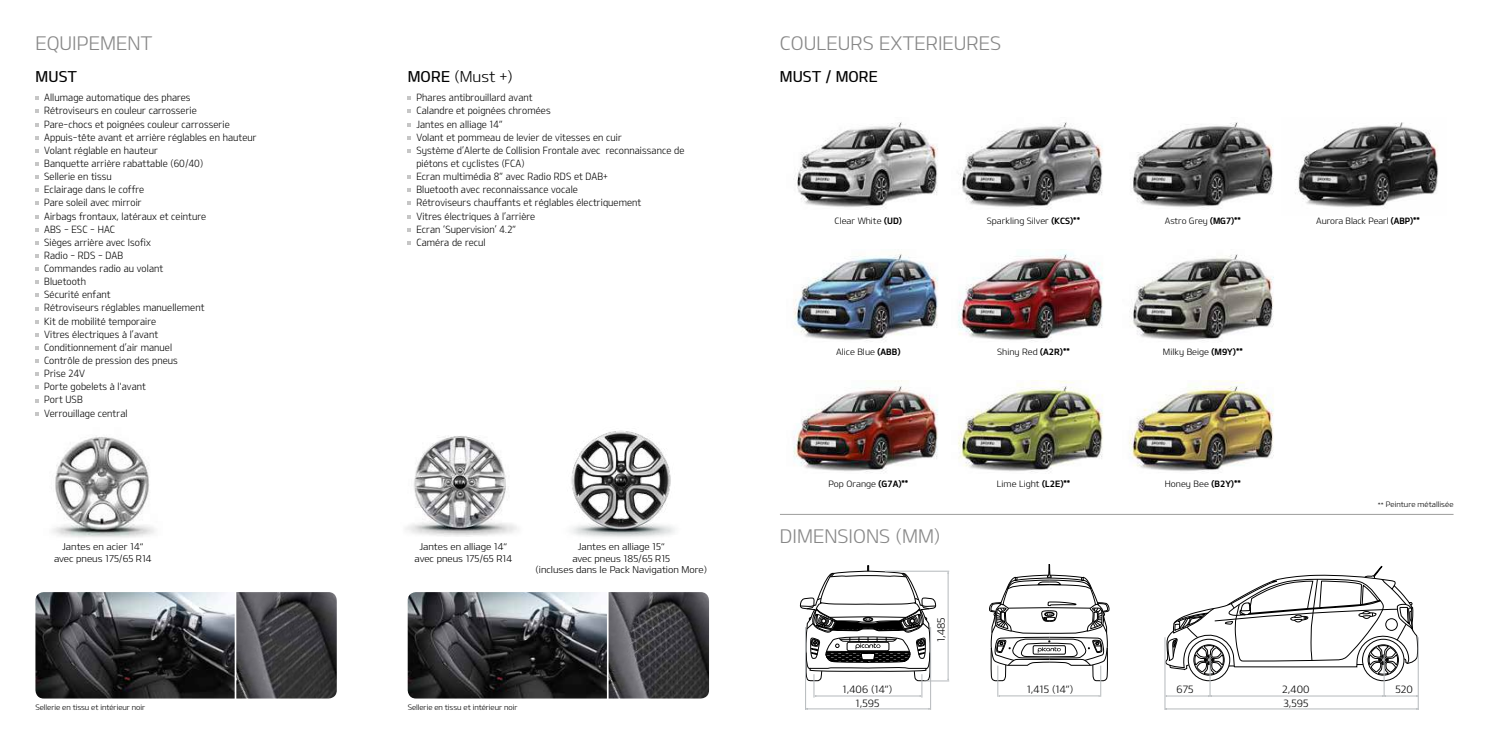
<style>
.page{position:relative;width:1489px;height:745px;background:#fff}
.page>*{position:absolute;margin:0;border:0;box-sizing:border-box;transform-origin:0 0}
.t1{font:18.75px "KIAOTFL";color:#878787}
.t2{font:15px "KIAOTFM";color:#000}
.t3{font:15px "KIAOTFL";color:#000}
.t4{font:10.12px/13.6px "KIAOTFL";color:#000;text-align:center}
.t5{font:10px/13.1px "KIAOTFL";letter-spacing:.01em;color:#000;scale:.9 1}
.t6{font:9.38px/11.2px "KIAOTFL";color:#000;text-align:center}
.t7{font:8.75px "Design KOTFL";color:#000}
.t8{font:7.5px "KIAOTFL";letter-spacing:-.01em;color:#000}
.s1{font-family:"KIAOTFM"}
.s2{font-family:"Design KOTFB"}
</style>
<div class="page">
<svg style="left:35px;top:96px;width:4px;height:4px"></svg>
<svg style="left:35px;top:110px;width:4px;height:3px"></svg>
<svg style="left:35px;top:123px;width:4px;height:3px"></svg>
<svg style="left:35px;top:136px;width:4px;height:3px"></svg>
<svg style="left:35px;top:149px;width:4px;height:3px"></svg>
<svg style="left:35px;top:162px;width:4px;height:3px"></svg>
<svg style="left:35px;top:175px;width:4px;height:4px"></svg>
<svg style="left:35px;top:188px;width:4px;height:4px"></svg>
<svg style="left:35px;top:201px;width:4px;height:4px"></svg>
<svg style="left:35px;top:215px;width:4px;height:3px"></svg>
<svg style="left:35px;top:228px;width:4px;height:3px"></svg>
<svg style="left:35px;top:241px;width:4px;height:3px"></svg>
<svg style="left:35px;top:254px;width:4px;height:3px"></svg>
<svg style="left:35px;top:267px;width:4px;height:3px"></svg>
<svg style="left:35px;top:280px;width:4px;height:4px"></svg>
<svg style="left:35px;top:293px;width:4px;height:4px"></svg>
<svg style="left:35px;top:307px;width:4px;height:3px"></svg>
<svg style="left:35px;top:320px;width:4px;height:3px"></svg>
<svg style="left:35px;top:333px;width:4px;height:3px"></svg>
<svg style="left:35px;top:346px;width:4px;height:3px"></svg>
<svg style="left:35px;top:359px;width:4px;height:3px"></svg>
<svg style="left:35px;top:372px;width:4px;height:3px"></svg>
<svg style="left:35px;top:385px;width:4px;height:4px"></svg>
<svg style="left:35px;top:399px;width:4px;height:3px"></svg>
<svg style="left:35px;top:412px;width:4px;height:3px"></svg>
<svg style="left:407px;top:96px;width:4px;height:4px"></svg>
<svg style="left:407px;top:110px;width:4px;height:3px"></svg>
<svg style="left:407px;top:123px;width:4px;height:3px"></svg>
<svg style="left:407px;top:136px;width:4px;height:3px"></svg>
<svg style="left:407px;top:149px;width:4px;height:3px"></svg>
<svg style="left:407px;top:175px;width:4px;height:4px"></svg>
<svg style="left:407px;top:188px;width:4px;height:4px"></svg>
<svg style="left:407px;top:201px;width:4px;height:4px"></svg>
<svg style="left:407px;top:215px;width:4px;height:3px"></svg>
<svg style="left:407px;top:228px;width:4px;height:3px"></svg>
<svg style="left:407px;top:241px;width:4px;height:3px"></svg>
<div style="left:1187px;top:638px;width:43px;height:42px;border:1px solid #000;border-radius:50%"></div>
<div style="left:1193px;top:644px;width:31px;height:31px;border:1px solid #000;border-radius:50%"></div>
<div style="left:1361px;top:638px;width:43px;height:42px;border:1px solid #000;border-radius:50%"></div>
<div style="left:1367px;top:644px;width:31px;height:31px;border:1px solid #000;border-radius:50%"></div>
<svg style="left:1165px;top:565px;width:253px;height:109px"></svg>
<svg style="left:989px;top:564px;width:121px;height:117px"></svg>
<hr style="left:997px;top:665px;width:1px;height:31px;background:#b5b9bc">
<hr style="left:1100px;top:665px;width:1px;height:31px;background:#b5b9bc">
<hr style="left:999px;top:695px;width:100px;height:1px;background:#b5b9bc">
<hr style="left:1209px;top:654px;width:1px;height:41px;background:#b5b9bc">
<hr style="left:1383px;top:654px;width:1px;height:41px;background:#b5b9bc">
<hr style="left:1166px;top:695px;width:251px;height:1px;background:#b5b9bc">
<hr style="left:1164px;top:708px;width:254px;height:1px;background:#b5b9bc">
<hr style="left:1164px;top:637px;width:1px;height:72px;background:#b5b9bc">
<hr style="left:1417px;top:637px;width:1px;height:72px;background:#b5b9bc">
<svg style="left:799px;top:565px;width:150px;height:145px"></svg>
<hr style="left:805px;top:626px;width:1px;height:83px;background:#b5b9bc">
<hr style="left:930px;top:626px;width:1px;height:83px;background:#b5b9bc">
<hr style="left:780px;top:513px;width:673px;height:1px;background:#9d9d9c">
<img style="left:35px;top:592px;width:302px;height:106px">
<img style="left:407px;top:592px;width:302px;height:106px">
<img style="left:52px;top:436px;width:103px;height:102px">
<img style="left:405px;top:435px;width:112px;height:102px">
<img style="left:571px;top:430px;width:104px;height:108px">
<img style="left:793px;top:254px;width:145px;height:87px">
<img style="left:1129px;top:254px;width:145px;height:86px">
<img style="left:958px;top:249px;width:145px;height:92px">
<img style="left:793px;top:380px;width:145px;height:92px">
<img style="left:1129px;top:380px;width:145px;height:92px">
<img style="left:958px;top:380px;width:145px;height:92px">
<img style="left:793px;top:122px;width:145px;height:86px">
<img style="left:1131px;top:122px;width:307px;height:86px">
<img style="left:958px;top:122px;width:145px;height:86px">
<h1 class="t1" style="left:35px;top:31px;width:119px">EQUIPEMENT</h1>
<h2 class="t2" style="left:35px;top:67px;width:43px">MUST</h2>
<p class="t5" style="left:44px;top:91px;width:238px">Allumage automatique des phares<br>Rétroviseurs en couleur carrosserie<br>Pare-chocs et poignées couleur carrosserie<br>Appuis-tête avant et arrière réglables en hauteur<br>Volant réglable en hauteur<br>Banquette arrière rabattable (60/40)<br>Sellerie en tissu<br>Eclairage dans le coffre<br>Pare soleil avec mirroir<br>Airbags frontaux, latéraux et ceinture<br>ABS - ESC - HAC<br>Sièges arrière avec Isofix<br>Radio - RDS - DAB<br>Commandes radio au volant<br>Bluetooth<br>Sécurité enfant<br>Rétroviseurs réglables manuellement<br>Kit de mobilité temporaire<br>Vitres électriques à l’avant<br>Conditionnement d’air manuel<br>Contrôle de pression des pneus<br>Prise 24V<br>Porte gobelets à l'avant<br>Port USB<br>Verrouillage central</p>
<h2 class="t3" style="left:407px;top:67px;width:106px"><span class="s1">MORE</span> (Must +)</h2>
<p class="t5" style="left:416px;top:91px;width:299px">Phares antibrouillard avant<br>Calandre et poignées chromées<br>Jantes en alliage 14”<br>Volant et pommeau de levier de vitesses en cuir<br>Système d’Alerte de Collision Frontale avec reconnaissance de piétons et cyclistes (FCA)<br>Ecran multimédia 8” avec Radio RDS et DAB+<br>Bluetooth avec reconnaissance vocale<br>Rétroviseurs chauffants et réglables électriquement<br>Vitres électriques à l’arrière<br>Ecran ‘Supervision’ 4.2”<br>Caméra de recul</p>
<p class="t6" style="left:54px;top:540px;width:99px">Jantes en acier 14“ avec pneus 175/65 R14</p>
<p class="t6" style="left:414px;top:540px;width:99px">Jantes en alliage 14“ avec pneus 175/65 R14</p>
<p class="t6" style="left:535px;top:540px;width:173px">Jantes en alliage 15“<br>avec pneus 185/65 R15<br>(incluses dans le Pack Navigation More)</p>
<p class="t8" style="left:35px;top:701px;width:111px">Sellerie en tissu et intérieur noir</p>
<p class="t8" style="left:407px;top:701px;width:111px">Sellerie en tissu et intérieur noir</p>
<h1 class="t1" style="left:780px;top:31px;width:223px">COULEURS EXTERIEURES</h1>
<h2 class="t2" style="left:780px;top:67px;width:99px">MUST / MORE</h2>
<p class="t7" style="left:834px;top:215px;width:69px">Clear White <span class="s2">(UD)</span></p>
<p class="t7" style="left:986px;top:215px;width:95px">Sparkling Silver <span class="s2">(KCS)**</span></p>
<p class="t7" style="left:1164px;top:215px;width:77px">Astro Grey <span class="s2">(MG7)**</span></p>
<p class="t7" style="left:1316px;top:215px;width:105px">Aurora Black Pearl <span class="s2">(ABP)**</span></p>
<p class="t7" style="left:836px;top:346px;width:66px">Alice Blue <span class="s2">(ABB)</span></p>
<p class="t7" style="left:997px;top:346px;width:74px">Shiny Red <span class="s2">(A2R)**</span></p>
<p class="t7" style="left:1162px;top:346px;width:81px">Milky Beige <span class="s2">(M9Y)**</span></p>
<p class="t7" style="left:828px;top:477px;width:81px">Pop Orange <span class="s2">(G7A)**</span></p>
<p class="t7" style="left:996px;top:477px;width:75px">Lime Light <span class="s2">(L2E)**</span></p>
<p class="t7" style="left:1164px;top:477px;width:77px">Honey Bee <span class="s2">(B2Y)**</span></p>
<h1 class="t1" style="left:780px;top:523px;width:162px">DIMENSIONS (MM)</h1>
<p class="t4" style="left:934px;top:641px;width:26px;rotate:-90deg">1,485</p>
<p class="t8" style="left:1377px;top:499px;width:77px">** Peinture métallisée</p>
<p class="t4" style="left:842px;top:681px;width:51px">1,406 (14”)<br>1,595</p>
<p class="t4" style="left:1026px;top:681px;width:48px">1,415 (14”)</p>
<p class="t4" style="left:1176px;top:681px;width:18px">675</p>
<p class="t4" style="left:1282px;top:681px;width:29px">2,400</p>
<p class="t4" style="left:1395px;top:681px;width:19px">520</p>
<p class="t4" style="left:1283px;top:695px;width:26px">3,595</p>
</div>
